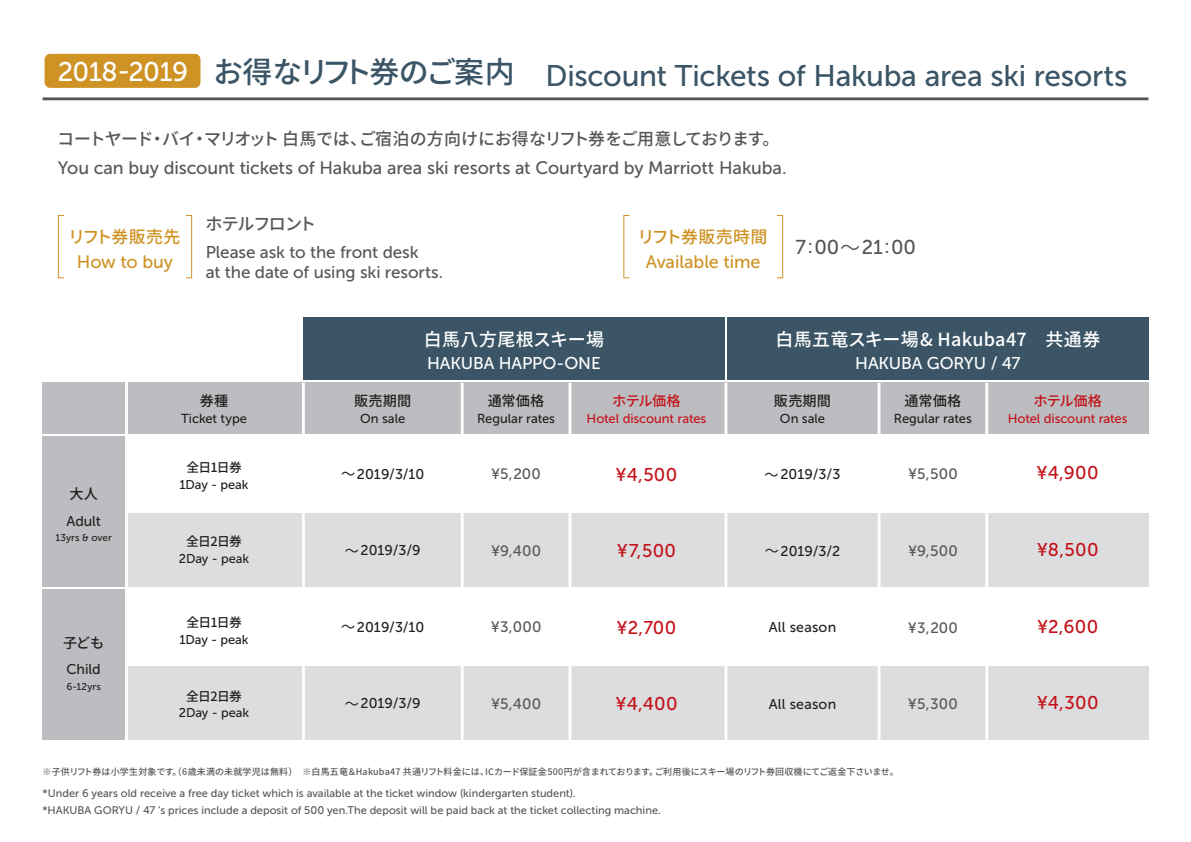
<style>
.page{position:relative;width:1191px;height:842px;background:#fff}
.page>*{position:absolute;margin:0;border:0;box-sizing:border-box;transform-origin:0 0}
.t1{font:500 30px "Noto Sans CJ Kjp";letter-spacing:-.075em;color:#3b5566}
.t2{font:29.8px "Museo Sans 500";letter-spacing:-.01em;color:#3b5566}
.t3{font:20px "Museo Sans 500";color:#545759}
.t4{font:18.4px "Museo Sans 500";letter-spacing:.02em;color:#c4121a}
.t5{font:18px "Museo Sans 500";letter-spacing:-.005em;color:#545759}
.t6{font:500 18px "Noto Sans CJ Kjp";letter-spacing:.02em;color:#fff}
.t7{font:18px "Museo Sans 500";letter-spacing:-.005em;color:#cf9325}
.t8{font:500 17px "Noto Sans CJ Kjp";letter-spacing:-.06em;color:#545759}
.t9{font:17px/20px "Museo Sans 500";letter-spacing:-.005em;color:#545759}
.t10{font:17px "Museo Sans 500";letter-spacing:-.005em;color:#fff}
.t11{font:500 17px "Noto Sans CJ Kjp";letter-spacing:.02em;color:#cf9325}
.t12{font:500 17px "Noto Sans CJ Kjp";letter-spacing:-.02em;color:#cf9325}
.t13{font:15px "Museo Sans 500";letter-spacing:.025em;color:#57585a}
.t14{font:14.2px "Museo Sans 500";color:#231f20}
.t15{font:500 14.2px "Noto Sans CJ Kjp";letter-spacing:.005em;color:#231f20}
.t16{font:500 14.2px "Noto Sans CJ Kjp";letter-spacing:-.035em;color:#c4121a}
.t17{font:13px "Museo Sans 500";letter-spacing:-.005em;color:#231f20}
.t18{font:13px "Museo Sans 500";letter-spacing:-.005em;color:#c4121a}
.t19{font:12.8px "Museo Sans 500";letter-spacing:-.005em;color:#231f20}
.t20{font:500 12.8px "Noto Sans CJ Kjp";letter-spacing:-.045em;color:#231f20}
.t21{font:11px/17px "Museo Sans 500";color:#545759}
.t22{font:9.9px "Museo Sans 500";letter-spacing:.01em;color:#231f20}
.t23{font:500 9px "Noto Sans CJ Kjp";letter-spacing:.01em;color:#545759}
.s1{font-family:"Museo Sans 500";font-weight:400;font-size:26.9px;color:#fff}
.s2{font-family:"Koz Go Pr 6 N"}
.s3{font-family:"Noto Sans CJ Kjp"}
</style>
<div class="page">
<svg style="left:380px;top:100px;width:134px;height:1px"></svg>
<svg style="left:724px;top:215px;width:60px;height:127px"></svg>
<svg style="left:1009px;top:100px;width:135px;height:1px"></svg>
<div style="left:45px;top:54px;width:155px;height:34px;background:#cf9325;border-radius:6px"></div>
<div style="left:303px;top:317px;width:421px;height:63px;background:#3b5566"></div>
<div style="left:727px;top:317px;width:421px;height:63px;background:#3b5566"></div>
<div style="left:128px;top:513px;width:1020px;height:74px;background:#dcdddf"></div>
<div style="left:128px;top:666px;width:1020px;height:74px;background:#dcdddf"></div>
<div style="left:128px;top:383px;width:1020px;height:51px;background:#bcbdc0"></div>
<div style="left:43px;top:383px;width:82px;height:51px;background:#bcbdc0"></div>
<div style="left:43px;top:437px;width:82px;height:150px;background:#bcbdc0"></div>
<div style="left:43px;top:590px;width:82px;height:150px;background:#bcbdc0"></div>
<div style="left:58px;top:215px;width:7px;height:63px;border:1px solid #cf9325"></div>
<div style="left:185px;top:215px;width:7px;height:63px;border:1px solid #cf9325"></div>
<hr style="left:302px;top:383px;width:3px;height:360px;background:#fff">
<hr style="left:461px;top:383px;width:2px;height:360px;background:#fff">
<hr style="left:568px;top:383px;width:3px;height:360px;background:#fff">
<hr style="left:724px;top:383px;width:3px;height:360px;background:#fff">
<hr style="left:877px;top:383px;width:3px;height:360px;background:#fff">
<hr style="left:985px;top:383px;width:3px;height:360px;background:#fff">
<hr style="left:43px;top:97px;width:1105px;height:3px;background:#545759">
<div style="left:776px;top:215px;width:7px;height:63px;border:1px solid #cf9325"></div>
<h1 class="t1" style="left:58px;top:55px;width:458px"><span class="s1">2018-2019</span> お得なリフト券のご案内</h1>
<h2 class="t2" style="left:545px;top:59px;width:583px">Discount Tickets of Hakuba area ski resorts</h2>
<h3 class="t8" style="left:57px;top:129px;width:724px">コートヤード・バイ・マリオット 白馬では、ご宿泊の方向けにお得なリフト券をご用意しております。</h3>
<h3 class="t5" style="left:58px;top:158px;width:730px">You can buy discount tickets of Hakuba area ski resorts at Courtyard by Marriott Hakuba.</h3>
<h3 class="t12" style="left:68px;top:227px;width:114px">リフト券販売先</h3>
<h3 class="t7" style="left:77px;top:252px;width:98px">How to buy</h3>
<h3 class="t8" style="left:205px;top:214px;width:112px">ホテルフロント</h3>
<h3 class="t9" style="left:206px;top:242px;width:239px">Please ask to the front desk<br>at the date of using ski resorts.</h3>
<h3 class="t11" style="left:637px;top:227px;width:131px">リフト券販売時間</h3>
<h3 class="t7" style="left:645px;top:252px;width:116px">Available time</h3>
<h3 class="t3" style="left:795px;top:236px;width:122px">7:00<span class="s2">～</span>21:00</h3>
<p class="t15" style="left:69px;top:486px;width:30px">大人</p>
<p class="t14" style="left:66px;top:513px;width:36px">Adult</p>
<p class="t22" style="left:56px;top:532px;width:58px">13yrs &amp; over</p>
<p class="t15" style="left:63px;top:635px;width:43px">子ども</p>
<p class="t14" style="left:67px;top:662px;width:36px">Child</p>
<p class="t22" style="left:66px;top:681px;width:36px">6-12yrs</p>
<p class="t15" style="left:200px;top:393px;width:30px">券種</p>
<p class="t17" style="left:181px;top:411px;width:67px">Ticket type</p>
<p class="t20" style="left:186px;top:461px;width:57px">全日1日券</p>
<p class="t19" style="left:179px;top:478px;width:71px">1Day - peak</p>
<p class="t20" style="left:186px;top:534px;width:57px">全日2日券</p>
<p class="t19" style="left:179px;top:551px;width:72px">2Day - peak</p>
<p class="t20" style="left:186px;top:615px;width:57px">全日1日券</p>
<p class="t19" style="left:179px;top:632px;width:71px">1Day - peak</p>
<p class="t20" style="left:186px;top:689px;width:57px">全日2日券</p>
<p class="t19" style="left:179px;top:706px;width:72px">2Day - peak</p>
<h3 class="t6" style="left:424px;top:329px;width:182px">白馬八方尾根スキー場</h3>
<h3 class="t6" style="left:775px;top:329px;width:326px">白馬五竜スキー場&amp; Hakuba47　共通券</h3>
<h3 class="t10" style="left:427px;top:354px;width:175px">HAKUBA HAPPO-ONE</h3>
<h3 class="t10" style="left:855px;top:354px;width:167px">HAKUBA GORYU / 47</h3>
<p class="t15" style="left:354px;top:393px;width:59px">販売期間</p>
<p class="t17" style="left:360px;top:411px;width:47px">On sale</p>
<p class="t15" style="left:488px;top:393px;width:58px">通常価格</p>
<p class="t17" style="left:477px;top:411px;width:80px">Regular rates</p>
<p class="t16" style="left:612px;top:393px;width:70px">ホテル価格</p>
<p class="t18" style="left:586px;top:411px;width:121px">Hotel discount rates</p>
<p class="t15" style="left:774px;top:393px;width:59px">販売期間</p>
<p class="t17" style="left:780px;top:411px;width:47px">On sale</p>
<p class="t15" style="left:904px;top:393px;width:58px">通常価格</p>
<p class="t17" style="left:894px;top:411px;width:80px">Regular rates</p>
<p class="t16" style="left:1033px;top:393px;width:70px">ホテル価格</p>
<p class="t18" style="left:1007px;top:411px;width:121px">Hotel discount rates</p>
<p class="t14" style="left:341px;top:466px;width:85px"><span class="s3">～</span>2019/3/10</p>
<h3 class="t13" style="left:491px;top:466px;width:51px">¥5,200</h3>
<h3 class="t4" style="left:615px;top:464px;width:63px">¥4,500</h3>
<p class="t14" style="left:764px;top:467px;width:77px"><span class="s3">～</span>2019/3/3</p>
<h3 class="t13" style="left:908px;top:466px;width:51px">¥5,500</h3>
<h3 class="t4" style="left:1036px;top:463px;width:64px">¥4,900</h3>
<p class="t14" style="left:345px;top:542px;width:77px"><span class="s3">～</span>2019/3/9</p>
<h3 class="t13" style="left:491px;top:542px;width:52px">¥9,400</h3>
<h3 class="t4" style="left:617px;top:541px;width:61px">¥7,500</h3>
<p class="t14" style="left:764px;top:543px;width:77px"><span class="s3">～</span>2019/3/2</p>
<h3 class="t13" style="left:908px;top:543px;width:51px">¥9,500</h3>
<h3 class="t4" style="left:1036px;top:540px;width:63px">¥8,500</h3>
<p class="t14" style="left:341px;top:619px;width:85px"><span class="s3">～</span>2019/3/10</p>
<h3 class="t13" style="left:491px;top:619px;width:52px">¥3,000</h3>
<h3 class="t4" style="left:616px;top:617px;width:61px">¥2,700</h3>
<p class="t14" style="left:768px;top:620px;width:69px">All season</p>
<h3 class="t13" style="left:908px;top:619px;width:52px">¥3,200</h3>
<h3 class="t4" style="left:1037px;top:616px;width:63px">¥2,600</h3>
<p class="t14" style="left:345px;top:696px;width:77px"><span class="s3">～</span>2019/3/9</p>
<h3 class="t13" style="left:491px;top:695px;width:52px">¥5,400</h3>
<h3 class="t4" style="left:615px;top:694px;width:64px">¥4,400</h3>
<p class="t14" style="left:768px;top:696px;width:69px">All season</p>
<h3 class="t13" style="left:908px;top:696px;width:51px">¥5,300</h3>
<h3 class="t4" style="left:1036px;top:693px;width:63px">¥4,300</h3>
<p class="t23" style="left:43px;top:766px;width:857px">※子供リフト券は小学生対象です。（6歳未満の未就学児は無料）　※白馬五竜＆Hakuba47 共通リフト料金には、ICカード保証金500円が含まれております。ご利用後にスキー場のリフト券回収機にてご返金下さいませ。</p>
<p class="t21" style="left:43px;top:785px;width:620px">*Under 6 years old receive a free day ticket which is available at the ticket window (kindergarten student).<br>*HAKUBA GORYU / 47 ‘s prices include a deposit of 500 yen.The deposit will be paid back at the ticket collecting machine.</p>
</div>
